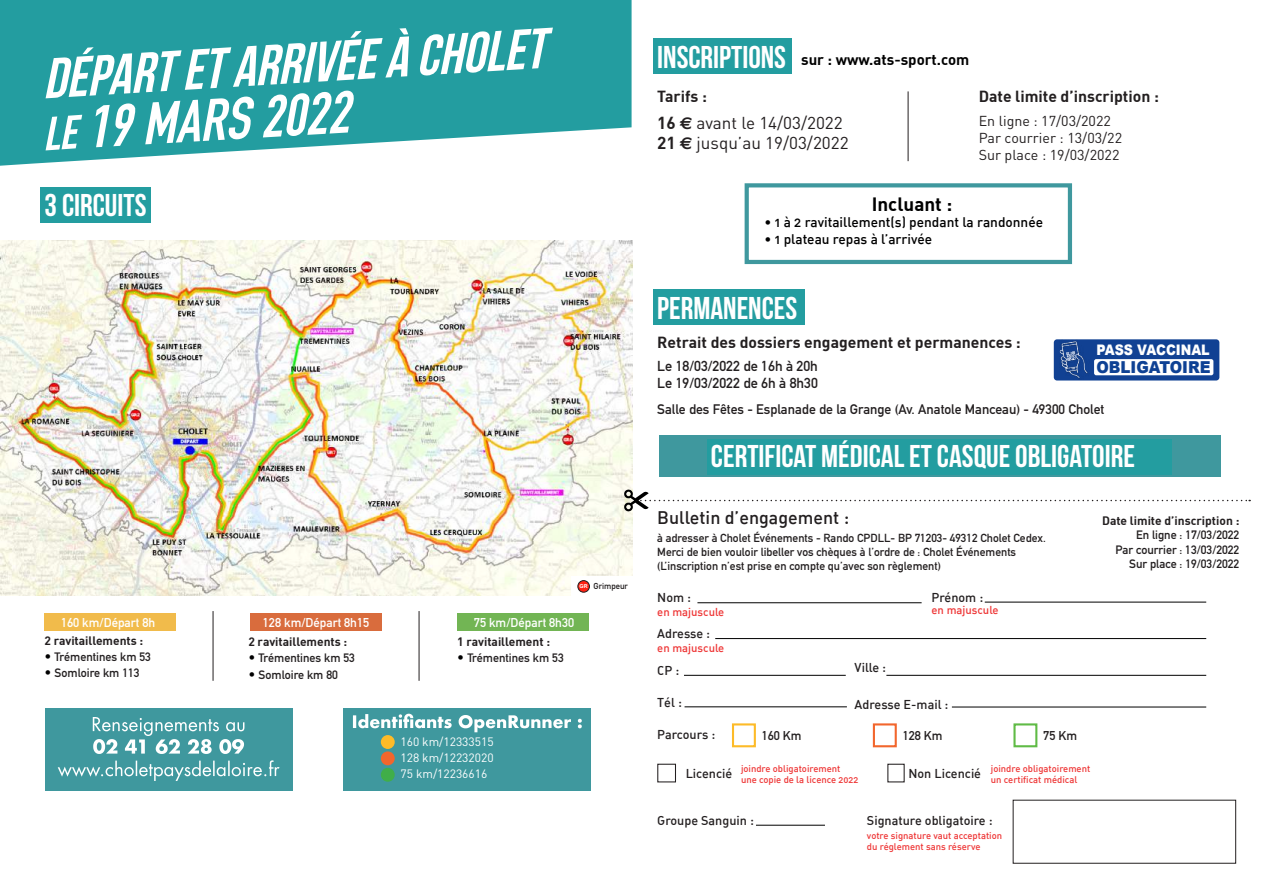
<style>
.page{position:relative;width:1263px;height:893px;background:#fff}
.page>*{position:absolute;margin:0;border:0;box-sizing:border-box;transform-origin:0 0}
.t1{font:31.5px "Bebas Neue";color:#fff}
.t2{font:700 18.9px "DIN";color:#000001}
.t3{font:17.85px "DIN Medium Alternate";color:#231f20}
.t4{font:17.1px/20.5px "DIN";color:#231f20}
.t5{font:900 16.5px "Arial";color:#0e4194;scale:.91 1}
.t6{font:700 15.75px "DIN";color:#231f20}
.t7{font:700 15px "DIN";color:#000001}
.t8{font:900 14.55px "Arial";color:#fff;scale:.88 1}
.t9{font:14.25px/17.1px "DIN";color:#231f20}
.t10{font:700 14.25px/17.1px "DIN Alternate";color:#231f20}
.t11{font:700 13.65px "DIN Alternate";color:#231f20}
.t12{font:13.65px "DIN Medium Alternate";color:#000001}
.t13{font:12.6px "DIN Medium Alternate";color:#231f20}
.t14{font:700 12.6px "DIN Alternate";color:#fff}
.t15{font:700 12.6px "DIN Alternate";color:#231f20}
.t16{font:700 12px/14.4px "DIN Alternate";color:#231f20;text-align:right}
.t17{font:700 12px "DIN";color:#231f20}
.t18{font:12px/16.4px "DIN";color:#fff;text-align:justify}
.t19{font:700 11.55px/13.8px "DIN Alternate";color:#231f20}
.t20{font:11.25px "DIN Medium Alternate";color:#ee3636}
.t21{font:9.45px/11.4px "DIN Medium Alternate";color:#ee3636}
.t22{font:700 8.55px "DIN Alternate";color:#231f20}
.s1{font-family:"Arial";font-size:5.4px;color:#fff}
.s2{font-family:"DIN Medium Alternate";font-weight:400;font-size:13.65px;color:#000001}
.s3{font-weight:700}
.s4{font-family:"Euro Sans";font-weight:700}
</style>
<div class="page">
<img style="left:0;top:240px;width:632px;height:355px">
<div style="left:571px;top:576px;width:65px;height:21px;background:#fff"></div>
<div style="left:45px;top:708px;width:248px;height:82px;background:#3f989e"></div>
<svg style="left:0;top:0;width:632px;height:166px;fill:#239da0"></svg>
<div style="left:40px;top:187px;width:111px;height:35px;background:#239da0"></div>
<svg style="left:58px;top:760px;width:222px;height:21px"></svg>
<svg style="left:93px;top:717px;width:151px;height:37px"></svg>
<div style="left:343px;top:708px;width:248px;height:82px;background:#3f989e"></div>
<svg style="left:353px;top:714px;width:229px;height:18px"></svg>
<div style="left:381px;top:735px;width:14px;height:14px;background:#fdbb28;border-radius:50%"></div>
<div style="left:381px;top:751px;width:14px;height:14px;background:#f2662d;border-radius:50%"></div>
<div style="left:381px;top:768px;width:14px;height:14px;background:#40ae49;border-radius:50%"></div>
<div style="left:653px;top:38px;width:139px;height:36px;background:#239da0"></div>
<div style="left:653px;top:289px;width:152px;height:36px;background:#239da0"></div>
<div style="left:745px;top:183px;width:327px;height:81px;border:4px solid #3f989e"></div>
<div style="left:659px;top:435px;width:561px;height:42px;background:#3f989e"></div>
<div style="left:707px;top:439px;width:464px;height:36px;background:#239da0"></div>
<hr style="left:697px;top:602px;width:225px;height:1px;background:#000001">
<hr style="left:985px;top:602px;width:221px;height:1px;background:#000001">
<hr style="left:715px;top:638px;width:491px;height:1px;background:#000001">
<hr style="left:684px;top:675px;width:162px;height:1px;background:#000001">
<hr style="left:756px;top:825px;width:69px;height:1px;background:#000001">
<hr style="left:886px;top:675px;width:320px;height:1px;background:#000001">
<hr style="left:684px;top:707px;width:163px;height:1px;background:#000001">
<hr style="left:952px;top:707px;width:254px;height:1px;background:#000001">
<div style="left:732px;top:723px;width:24px;height:24px;border:2px solid #fdbb28"></div>
<div style="left:873px;top:723px;width:24px;height:24px;border:2px solid #f2662d"></div>
<div style="left:1013px;top:723px;width:24px;height:24px;border:2px solid #60bb46"></div>
<div style="left:657px;top:764px;width:19px;height:18px;border:1px solid #231f20"></div>
<svg style="left:624px;top:489px;width:626px;height:22px"></svg>
<div style="left:45px;top:614px;width:131px;height:17px;background:#f1bb4b"></div>
<div style="left:250px;top:614px;width:131px;height:17px;background:#d96c3d"></div>
<div style="left:457px;top:614px;width:132px;height:17px;background:#72b554"></div>
<hr style="left:213px;top:611px;width:1px;height:70px;background:#231f20">
<hr style="left:419px;top:611px;width:1px;height:70px;background:#231f20">
<hr style="left:908px;top:91px;width:1px;height:70px;background:#231f20">
<svg style="left:46px;top:28px;width:507px;height:123px"></svg>
<div style="left:578px;top:581px;width:11px;height:11px;background:#ff2213;border-radius:50%"></div>
<div style="left:578px;top:580px;width:12px;height:12px;border:1px solid #231f20;border-radius:50%"></div>
<div style="left:1054px;top:339px;width:165px;height:41px;background:#114193;border-radius:3px"></div>
<div style="left:1094px;top:359px;width:119px;height:16px;background:#fff;border-radius:2px"></div>
<img style="left:1054px;top:340px;width:34px;height:40px">
<h1 class="t1" style="left:45px;top:188px;width:103px">3 CIRCUITS</h1>
<p class="t22" style="left:580px;top:580px;width:50px"><span class="s1">GR</span> Grimpeur</p>
<p class="t14" style="left:61px;top:613px;width:96px">160 km/Départ 8h</p>
<p class="t14" style="left:263px;top:613px;width:108px">128 km/Départ 8h15</p>
<p class="t14" style="left:474px;top:613px;width:102px">75 km/Départ 8h30</p>
<p class="t17" style="left:44px;top:632px;width:100px">2 ravitaillements :</p>
<p class="t16" style="left:44px;top:649px;width:108px"><span class="s2">•</span> Trémentines km 53</p>
<p class="t16" style="left:44px;top:665px;width:97px"><span class="s2">•</span> Somloire km 113</p>
<p class="t17" style="left:248px;top:634px;width:100px">2 ravitaillements :</p>
<p class="t16" style="left:248px;top:650px;width:108px"><span class="s2">•</span> Trémentines km 53</p>
<p class="t16" style="left:248px;top:666px;width:91px"><span class="s2">•</span> Somloire km 80</p>
<p class="t17" style="left:457px;top:634px;width:94px">1 ravitaillement :</p>
<p class="t16" style="left:457px;top:650px;width:108px"><span class="s2">•</span> Trémentines km 53</p>
<p class="t18" style="left:400px;top:733px;width:95px">160 km/12333515<br>128 km/12232020<br>75 km/12236616</p>
<h1 class="t1" style="left:657px;top:39px;width:130px">INSCRIPTIONS</h1>
<p class="t7" style="left:801px;top:50px;width:170px">sur : www.ats-sport.com</p>
<h3 class="t6" style="left:657px;top:86px;width:51px">Tarifs :</h3>
<h3 class="t4" style="left:657px;top:112px;width:193px"><span class="s3">16</span> <span class="s4">€</span> avant le 14/03/2022<br><span class="s3">21</span> <span class="s4">€</span> jusqu’au 19/03/2022</h3>
<h3 class="t6" style="left:979px;top:86px;width:182px">Date limite d’inscription :</h3>
<p class="t9" style="left:979px;top:112px;width:145px">En ligne : 17/03/2022<br>Par courrier : 13/03/22<br>Sur place : 19/03/2022</p>
<h2 class="t2" style="left:872px;top:192px;width:82px">Incluant :</h2>
<p class="t12" style="left:765px;top:214px;width:280px">• 1 à 2 ravitaillement(s) pendant la randonnée</p>
<p class="t12" style="left:765px;top:230px;width:169px">• 1 plateau repas à l’arrivée</p>
<h1 class="t1" style="left:657px;top:290px;width:142px">PERMANENCES</h1>
<h3 class="t6" style="left:657px;top:332px;width:365px">Retrait des dossiers engagement et permanences :</h3>
<p class="t10" style="left:657px;top:357px;width:162px">Le 18/03/2022 de 16h à 20h<br>Le 19/03/2022 de 6h à 8h30</p>
<p class="t11" style="left:657px;top:399px;width:448px">Salle des Fêtes - Esplanade de la Grange (Av. Anatole Manceau) - 49300 Cholet</p>
<h1 class="t1" style="left:711px;top:439px;width:425px">CERTIFICAT MÉDICAL ET CASQUE OBLIGATOIRE</h1>
<p class="t8" style="left:1097px;top:339px;width:130px">PASS VACCINAL</p>
<h3 class="t5" style="left:1096px;top:355px;width:127px">OBLIGATOIRE</h3>
<h3 class="t3" style="left:657px;top:507px;width:193px">Bulletin d’engagement :</h3>
<p class="t19" style="left:657px;top:531px;width:390px">à adresser à Cholet Événements - Rando CPDLL- BP 71203- 49312 Cholet Cedex.<br>Merci de bien vouloir libeller vos chèques à l’ordre de : Cholet Événements (L’inscription n’est prise en compte qu’avec son règlement)</p>
<p class="t13" style="left:657px;top:590px;width:35px">Nom :</p>
<p class="t13" style="left:931px;top:590px;width:53px">Prénom :</p>
<p class="t20" style="left:657px;top:604px;width:69px">en majuscule</p>
<p class="t20" style="left:657px;top:641px;width:69px">en majuscule</p>
<p class="t13" style="left:657px;top:625px;width:54px">Adresse :</p>
<p class="t13" style="left:657px;top:662px;width:24px">CP :</p>
<p class="t13" style="left:855px;top:660px;width:33px">Ville :</p>
<p class="t20" style="left:931px;top:603px;width:69px">en majuscule</p>
<p class="t13" style="left:657px;top:694px;width:26px">Tél :</p>
<p class="t13" style="left:855px;top:696px;width:95px">Adresse E-mail :</p>
<p class="t13" style="left:657px;top:726px;width:60px">Parcours :</p>
<p class="t15" style="left:762px;top:726px;width:41px">160 Km</p>
<p class="t15" style="left:903px;top:726px;width:41px">128 Km</p>
<p class="t15" style="left:1043px;top:726px;width:35px">75 Km</p>
<p class="t21" style="left:741px;top:762px;width:119px">joindre obligatoirement une copie de la licence 2022</p>
<p class="t21" style="left:991px;top:762px;width:101px">joindre obligatoirement un certificat médical</p>
<p class="t13" style="left:686px;top:765px;width:48px">Licencié</p>
<p class="t13" style="left:908px;top:765px;width:74px">Non Licencié</p>
<p class="t13" style="left:657px;top:812px;width:98px">Groupe Sanguin :</p>
<p class="t13" style="left:867px;top:813px;width:127px">Signature obligatoire :</p>
<p class="t21" style="left:867px;top:829px;width:137px">votre signature vaut acceptation du réglement sans réserve</p>
<p class="t17" style="left:1102px;top:513px;width:139px">Date limite d’inscription :</p>
<p class="t16" style="left:1116px;top:527px;width:125px">En ligne : 17/03/2022<br>Par courrier : 13/03/2022<br>Sur place : 19/03/2022</p>
</div>
